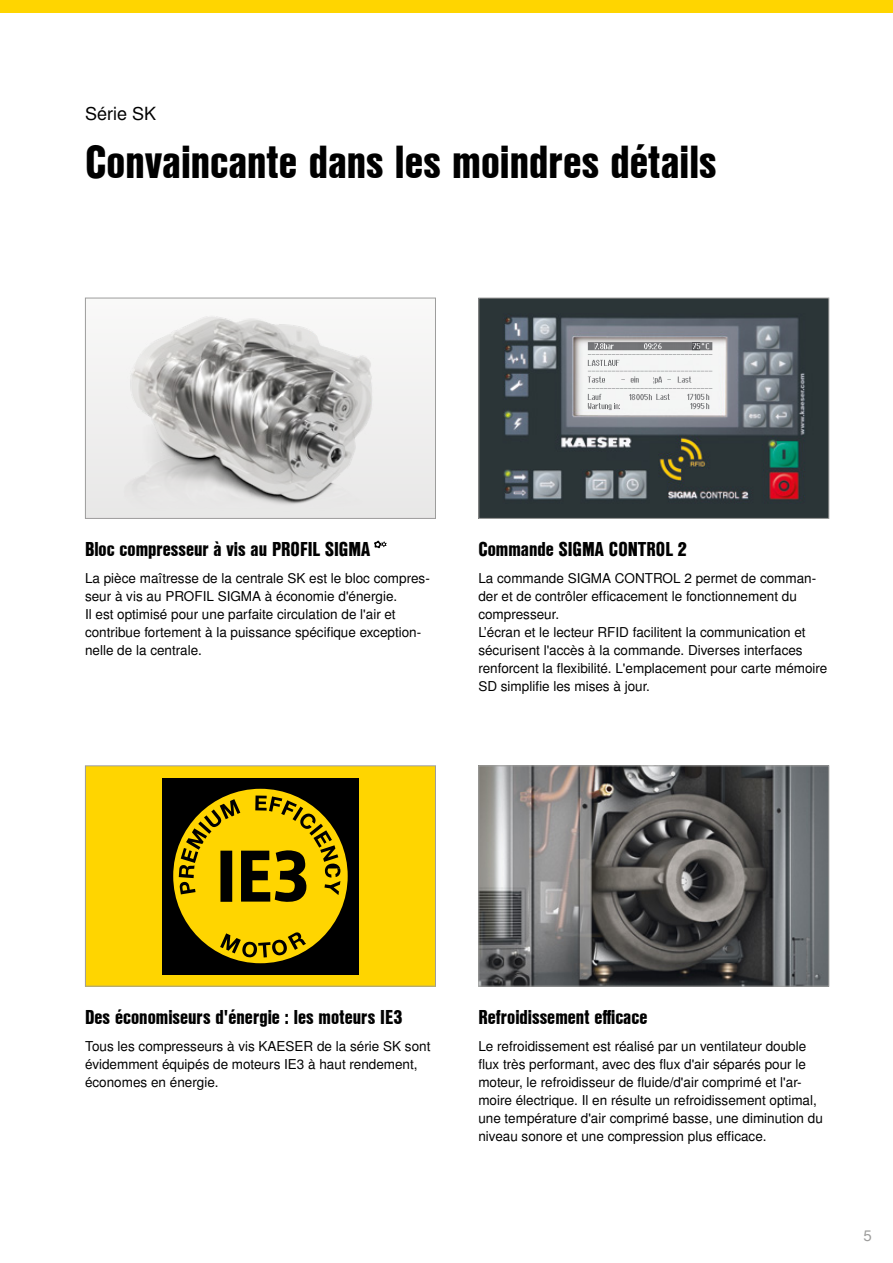
<style>
.page{position:relative;width:893px;height:1263px;background:#fff}
.page>*{position:absolute;margin:0;border:0;box-sizing:border-box;transform-origin:0 0}
.t1{font:45px "Nimbus San L Bla Con";color:#000}
.t2{font:19.5px "Nimbus San L Bla Con";color:#000}
.t3{font:18px "Nimbus San L";color:#000}
.t4{font:15px "Nimbus San L";color:#9d9d9c}
.t5{font:13.5px/18px "Nimbus San L";color:#000}
</style>
<div class="page">
<img style="left:87px;top:315px;width:347px;height:202px">
<div style="left:85px;top:298px;width:351px;height:221px;border:1px solid #9d9d9c"></div>
<img style="left:480px;top:767px;width:347px;height:217px">
<div style="left:478px;top:765px;width:351px;height:221px;border:1px solid #9d9d9c"></div>
<div style="left:0;top:0;width:893px;height:13px;background:#ffd500"></div>
<img style="left:480px;top:300px;width:347px;height:217px">
<div style="left:478px;top:298px;width:351px;height:221px;border:1px solid #9d9d9c"></div>
<svg style="left:588px;top:342px;width:125px;height:69px"></svg>
<div style="left:85px;top:766px;width:350px;height:220px;background:#ffd500"></div>
<div style="left:162px;top:778px;width:197px;height:196px;background:#000"></div>
<div style="left:173px;top:789px;width:175px;height:174px;background:#ffd500;border-radius:50%"></div>
<svg style="left:220px;top:932px;width:86px;height:25px"></svg>
<svg style="left:179px;top:795px;width:161px;height:107px"></svg>
<div style="left:85px;top:765px;width:351px;height:221px;border:1px solid #9d9d9c"></div>
<svg style="left:374px;top:540px;width:13px;height:8px"></svg>
<h3 class="t3" style="left:85px;top:103px;width:73px">Série SK</h3>
<h1 class="t1" style="left:85px;top:128px;width:633px">Convaincante dans les moindres détails</h1>
<h2 class="t2" style="left:85px;top:535px;width:287px">Bloc compresseur à vis au PROFIL SIGMA</h2>
<p class="t5" style="left:85px;top:570px;width:346px">La pièce maîtresse de la centrale SK est le bloc compres&shy;seur à vis au PROFIL SIGMA à économie d'énergie.<br>Il est optimisé pour une parfaite circulation de l'air et contribue fortement à la puissance spécifique exception&shy;nelle de la centrale.</p>
<h2 class="t2" style="left:478px;top:535px;width:210px">Commande SIGMA CONTROL 2</h2>
<p class="t5" style="left:478px;top:570px;width:351px">La commande SIGMA CONTROL 2 permet de comman&shy;der et de contrôler efficacement le fonctionnement du compresseur.<br>L’écran et le lecteur RFID facilitent la communication et sécurisent l'accès à la commande. Diverses interfaces renforcent la flexibilité. L'emplacement pour carte mémoire SD simplifie les mises à jour.</p>
<h2 class="t2" style="left:85px;top:1003px;width:319px">Des économiseurs d'énergie : les moteurs IE3</h2>
<p class="t5" style="left:85px;top:1038px;width:347px">Tous les compresseurs à vis KAESER de la série SK sont évidemment équipés de moteurs IE3 à haut rendement, économes en énergie.</p>
<h2 class="t2" style="left:478px;top:1003px;width:171px">Refroidissement efficace</h2>
<p class="t5" style="left:478px;top:1038px;width:346px">Le refroidissement est réalisé par un ventilateur double flux très performant, avec des flux d'air séparés pour le moteur, le refroidisseur de fluide/d'air comprimé et l'ar&shy;moire électrique. Il en résulte un refroidissement optimal, une température d'air comprimé basse, une diminution du niveau sonore et une compression plus efficace.</p>
<p class="t4" style="left:863px;top:1226px;width:10px">5</p>
</div>
